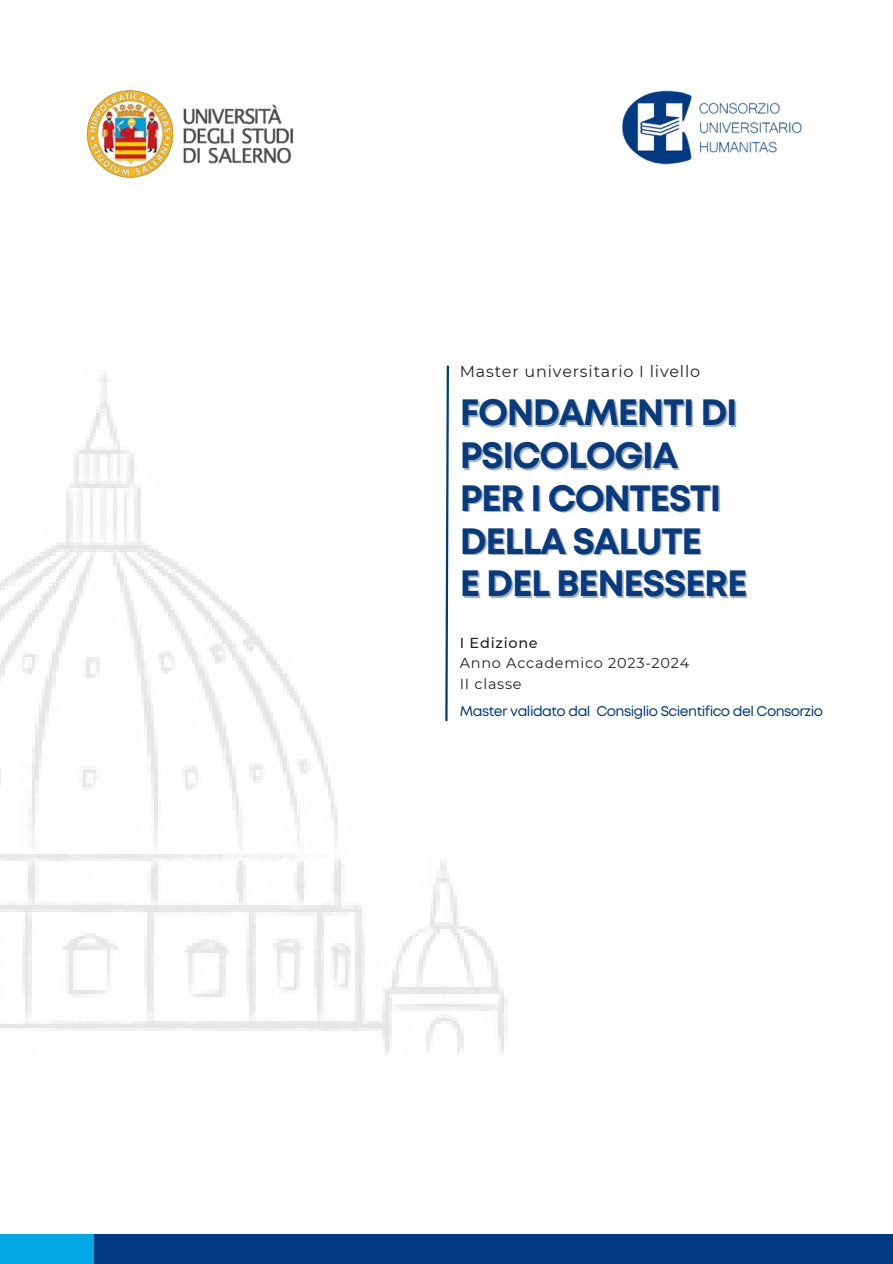
<style>
.page{position:relative;width:893px;height:1264px;background:#fff}
.page>*{position:absolute;margin:0;border:0;box-sizing:border-box;transform-origin:0 0}
.t1{font:700 36.6px/42.8px "Mont";letter-spacing:-.035em;color:#093a7c}
.t2{font:15.9px "Montserrat";letter-spacing:.05em;color:#222}
.t3{font:14.4px "Montserrat";letter-spacing:.05em;color:#222}
.t4{font:500 14.4px "Montserrat";letter-spacing:.05em;color:#222}
.t5{font:14.1px "Mont";letter-spacing:-.04em;color:#013a81}
</style>
<div class="page">
<img style="left:0;top:375px;width:508px;height:680px">
<div style="left:49px;top:1233px;width:843px;height:30px;background:#013a81"></div>
<div style="left:0;top:1233px;width:93px;height:30px;background:#04a8e5"></div>
<svg style="left:444px;top:365px;width:6px;height:357px"></svg>
<img style="left:621px;top:90px;width:181px;height:75px">
<img style="left:87px;top:90px;width:206px;height:88px">
<p class="t2" style="left:460px;top:361px;width:242px">Master universitario I livello</p>
<p class="t1" style="left:460px;top:394px;width:279px">FONDAMENTI DI<br>PSICOLOGIA</p>
<p class="t1" style="left:460px;top:479px;width:263px">PER I CONTESTI</p>
<p class="t1" style="left:460px;top:522px;width:243px">DELLA SALUTE</p>
<p class="t1" style="left:460px;top:565px;width:289px">E DEL BENESSERE</p>
<p class="t4" style="left:460px;top:634px;width:79px">I Edizione</p>
<p class="t3" style="left:460px;top:654px;width:231px">Anno Accademico 2023-2024</p>
<p class="t3" style="left:460px;top:674px;width:63px">II classe</p>
<p class="t5" style="left:460px;top:705px;width:365px">Master validato dal Consiglio Scientifico del Consorzio</p>
</div>
